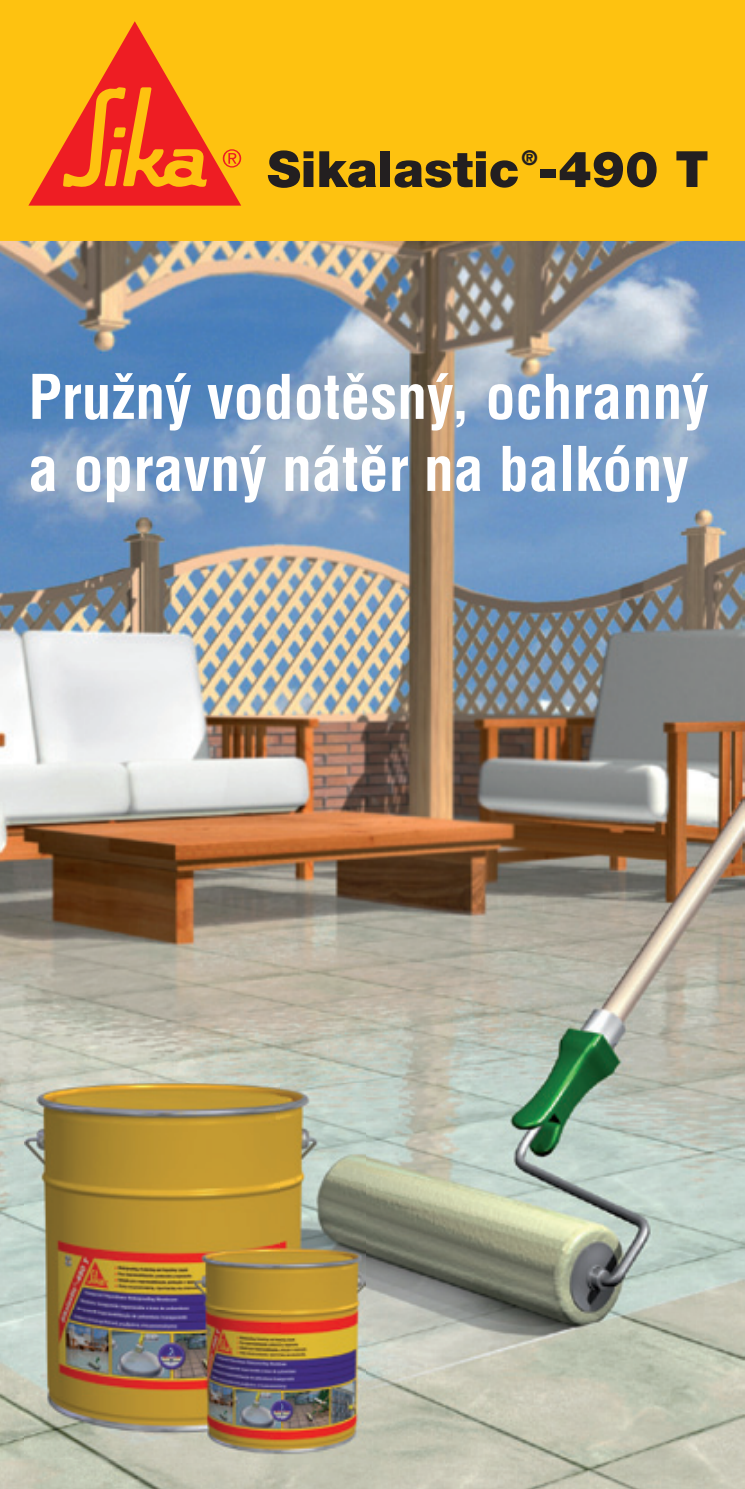
<style>
.page{position:relative;width:745px;height:1489px;background:#fff}
.page>*{position:absolute;margin:0;border:0;box-sizing:border-box;transform-origin:0 0}
.t1{font:700 condensed 60px/72px "Helvetica CE";color:#fff}
.t2{font:900 50px "Helvetica CE";color:#231f20}
.t3{font:900 20.5px "Helvetica CE";color:#231f20}
</style>
<div class="page">
<div style="left:0;top:0;width:744px;height:241px;background:#fec210"></div>
<svg style="left:28px;top:21px;width:213px;height:185px"></svg>
<img style="left:0;top:241px;width:744px;height:1247px">
<img style="left:25px;top:1083px;width:340px;height:378px">
<p class="t3" style="left:521px;top:145px;width:18px">®</p>
<p class="t2" style="left:267px;top:138px;width:442px">Sikalastic -490 T</p>
<p class="t1" style="left:28px;top:361px;width:681px">Pružný vodotěsný, ochranný a opravný nátěr na balkóny</p>
</div>
